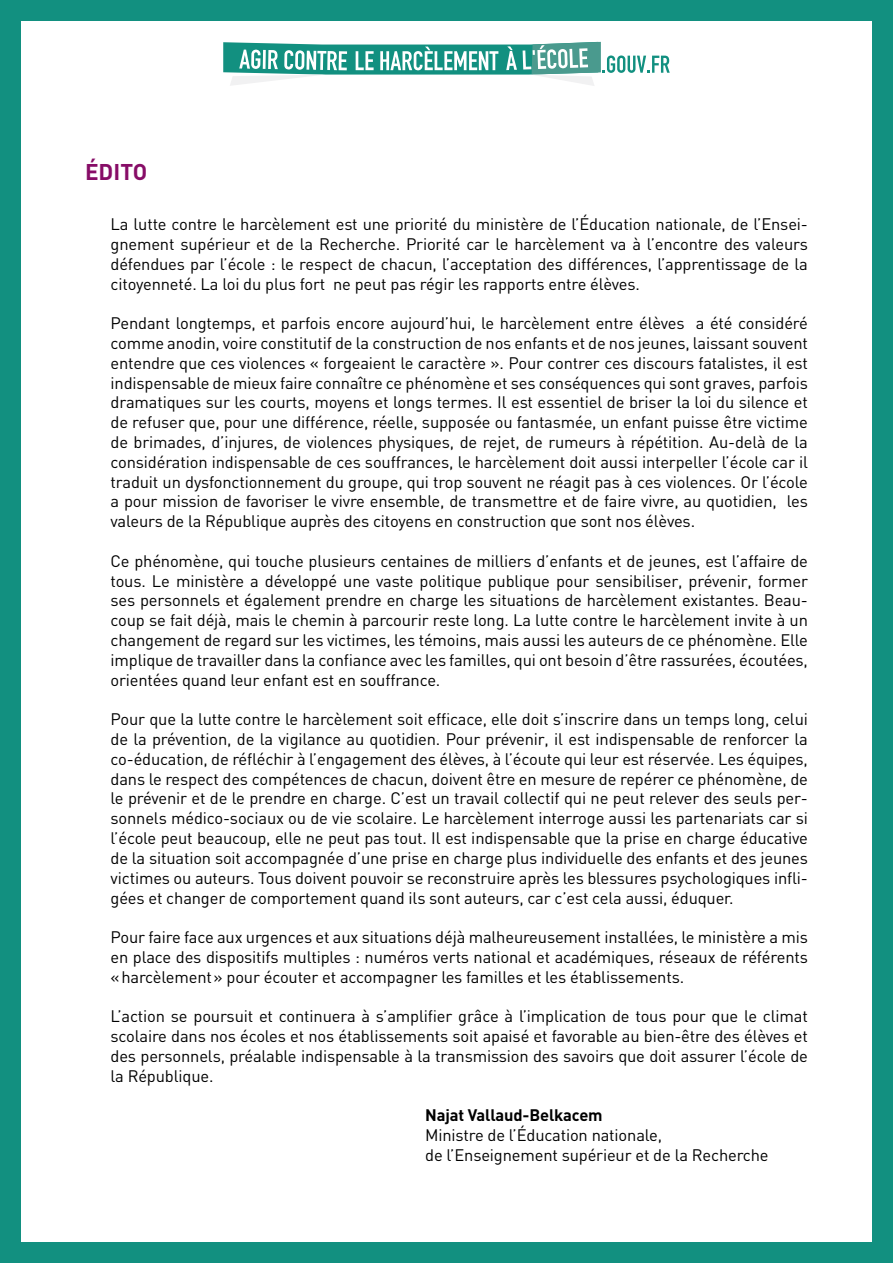
<style>
.page{position:relative;width:893px;height:1263px;background:#129080}
.page>*{position:absolute;margin:0;border:0;box-sizing:border-box;transform-origin:0 0}
.t1{font:700 22.5px "DIN";color:#870d67}
.t2{font:16.5px/19.8px "DIN";letter-spacing:-.01em;color:#000;text-align:justify}
.t3{font:700 16.5px "DIN";letter-spacing:-.01em;color:#000}
</style>
<div class="page">
<div style="left:21px;top:21px;width:851px;height:1221px;background:#fff"></div>
<svg style="left:223px;top:42px;width:447px;height:44px"></svg>
<h1 class="t1" style="left:85px;top:157px;width:64px">ÉDITO</h1>
<p class="t2" style="left:111px;top:214px;width:699px">La lutte contre le harcèlement est une priorité du ministère de l’Éducation nationale, de l’Ensei&shy;gnement supérieur et de la Recherche. Priorité car le harcèlement va à l’encontre des valeurs défendues par l’école : le respect de chacun, l’acceptation des différences, l’apprentissage de la citoyenneté. La loi du plus fort ne peut pas régir les rapports entre élèves.</p>
<p class="t2" style="left:111px;top:313px;width:699px">Pendant longtemps, et parfois encore aujourd’hui, le harcèlement entre élèves a été considéré comme anodin, voire constitutif de la construction de nos enfants et de nos jeunes, laissant souvent entendre que ces violences « forgeaient le caractère ». Pour contrer ces discours fatalistes, il est indispensable de mieux faire connaître ce phénomène et ses conséquences qui sont graves, parfois dramatiques sur les courts, moyens et longs termes. Il est essentiel de briser la loi du silence et de refuser que, pour une différence, réelle, supposée ou fantasmée, un enfant puisse être victime de brimades, d’injures, de violences physiques, de rejet, de rumeurs à répétition. Au-delà de la considération indispensable de ces souffrances, le harcèlement doit aussi interpeller l’école car il traduit un dysfonctionnement du groupe, qui trop souvent ne réagit pas à ces violences. Or l’école a pour mission de favoriser le vivre ensemble, de transmettre et de faire vivre, au quotidien, les valeurs de la République auprès des citoyens en construction que sont nos élèves.</p>
<p class="t2" style="left:111px;top:551px;width:699px">Ce phénomène, qui touche plusieurs centaines de milliers d’enfants et de jeunes, est l’affaire de tous. Le ministère a développé une vaste politique publique pour sensibiliser, prévenir, former ses personnels et également prendre en charge les situations de harcèlement existantes. Beau&shy;coup se fait déjà, mais le chemin à parcourir reste long. La lutte contre le harcèlement invite à un changement de regard sur les victimes, les témoins, mais aussi les auteurs de ce phénomène. Elle implique de travailler dans la confiance avec les familles, qui ont besoin d’être rassurées, écoutées, orientées quand leur enfant est en souffrance.</p>
<p class="t2" style="left:111px;top:709px;width:699px">Pour que la lutte contre le harcèlement soit efficace, elle doit s’inscrire dans un temps long, celui de la prévention, de la vigilance au quotidien. Pour prévenir, il est indispensable de renforcer la co-éducation, de réfléchir à l’engagement des élèves, à l’écoute qui leur est réservée. Les équipes, dans le respect des compétences de chacun, doivent être en mesure de repérer ce phénomène, de le prévenir et de le prendre en charge. C’est un travail collectif qui ne peut relever des seuls per&shy;sonnels médico-sociaux ou de vie scolaire. Le harcèlement interroge aussi les partenariats car si l’école peut beaucoup, elle ne peut pas tout. Il est indispensable que la prise en charge éducative de la situation soit accompagnée d’une prise en charge plus individuelle des enfants et des jeunes victimes ou auteurs. Tous doivent pouvoir se reconstruire après les blessures psychologiques infli&shy;gées et changer de comportement quand ils sont auteurs, car c’est cela aussi, éduquer.</p>
<p class="t2" style="left:111px;top:927px;width:699px">Pour faire face aux urgences et aux situations déjà malheureusement installées, le ministère a mis en place des dispositifs multiples : numéros verts national et académiques, réseaux de référents «harcèlement» pour écouter et accompagner les familles et les établissements.</p>
<p class="t2" style="left:111px;top:1006px;width:699px">L’action se poursuit et continuera à s’amplifier grâce à l’implication de tous pour que le climat scolaire dans nos écoles et nos établissements soit apaisé et favorable au bien-être des élèves et des personnels, préalable indispensable à la transmission des savoirs que doit assurer l’école de la République.</p>
<p class="t3" style="left:425px;top:1104px;width:179px">Najat Vallaud-Belkacem</p>
<p class="t2" style="left:425px;top:1125px;width:345px">Ministre de l’Éducation nationale,<br>de l’Enseignement supérieur et de la Recherche</p>
</div>
